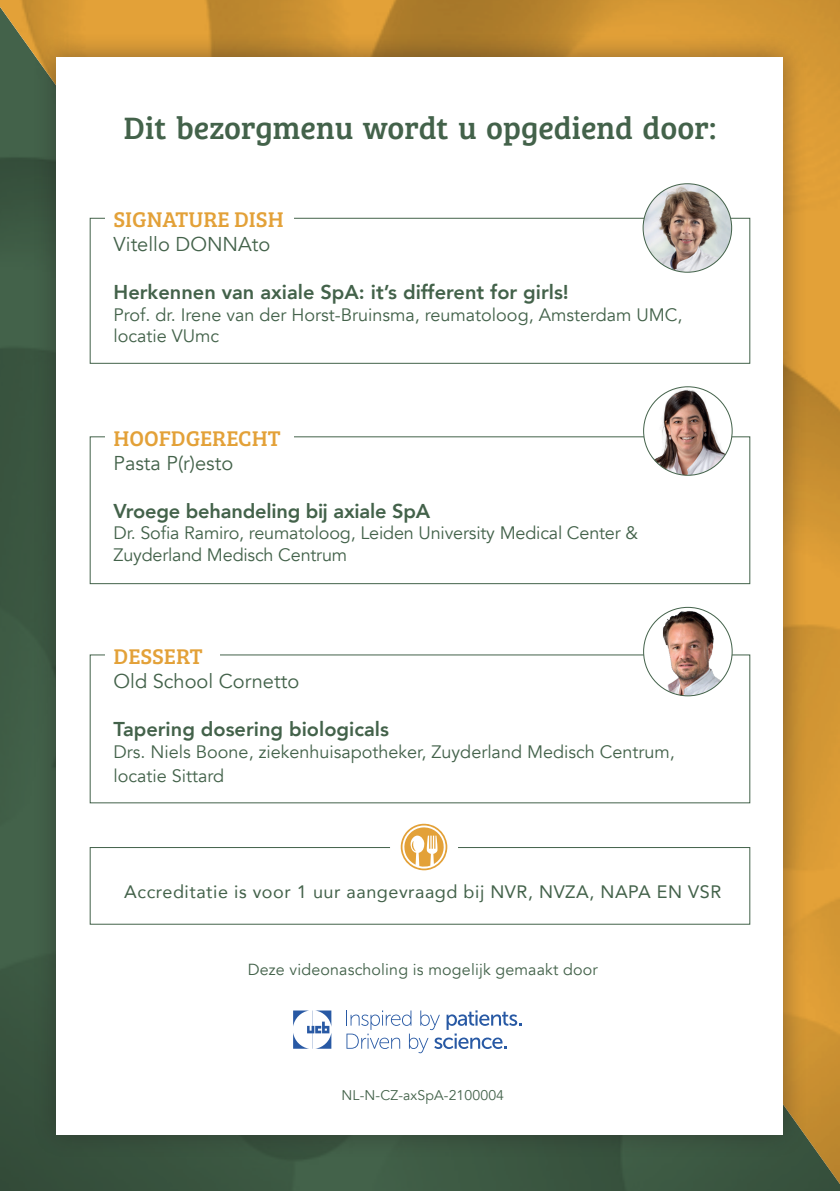
<style>
.page{position:relative;width:840px;height:1191px;background:#fff}
.page>*{position:absolute;margin:0;border:0;box-sizing:border-box;transform-origin:0 0}
.t1{font:32px "Bree Serif";color:#43624a}
.t2{font:22px "Bree Serif";color:#e3a138}
.t3{font:800 20px "Avenir";color:#43624a}
.t4{font:20px "Avenir";color:#43624a}
.t5{font:18px/21.6px "Avenir";color:#43624a}
.t6{font:18px "Avenir";letter-spacing:.03em;color:#43624a}
.t7{font:16px "Avenir";letter-spacing:.01em;color:#43624a}
.t8{font:14px "Avenir";letter-spacing:.01em;color:#43624a}
</style>
<div class="page">
<img style="left:0;top:0;width:839px;height:1191px">
<div style="left:32px;top:32px;width:775px;height:1127px;background:#231f20;opacity:.45"></div>
<div style="left:57px;top:57px;width:725px;height:1077px;background:#fff"></div>
<div style="left:90px;top:218px;width:659px;height:146px;border:1px solid #43624a"></div>
<div style="left:105px;top:197px;width:188px;height:43px;background:#fff"></div>
<svg style="left:346px;top:1010px;width:175px;height:43px"></svg>
<svg style="left:293px;top:1010px;width:38px;height:38px"></svg>
<img style="left:642px;top:184px;width:89px;height:88px;border-radius:44px">
<div style="left:90px;top:436px;width:659px;height:148px;border:1px solid #43624a"></div>
<div style="left:90px;top:847px;width:659px;height:77px;border:1px solid #43624a"></div>
<div style="left:105px;top:415px;width:188px;height:43px;background:#fff"></div>
<img style="left:643px;top:387px;width:88px;height:88px;border-radius:44px">
<img style="left:644px;top:607px;width:87px;height:88px">
<div style="left:390px;top:812px;width:68px;height:68px;background:#fff;border-radius:50%"></div>
<svg style="left:400px;top:823px;width:47px;height:47px"></svg>
<h1 class="t1" style="left:124px;top:104px;width:593px">Dit bezorgmenu wordt u opgediend door:</h1>
<p class="t2" style="left:113px;top:203px;width:172px">SIGNATURE DISH</p>
<p class="t4" style="left:113px;top:232px;width:158px">Vitello DONNAto</p>
<p class="t3" style="left:113px;top:277px;width:456px">Herkennen van axiale SpA: it’s different for girls!</p>
<p class="t5" style="left:113px;top:304px;width:570px">Prof. dr. Irene van der Horst-Bruinsma, reumatoloog, Amsterdam UMC, locatie VUmc</p>
<p class="t2" style="left:113px;top:422px;width:168px">HOOFDGERECHT</p>
<p class="t4" style="left:113px;top:451px;width:121px">Pasta P(r)esto</p>
<p class="t3" style="left:113px;top:495px;width:318px">Vroege behandeling bij axiale SpA</p>
<p class="t5" style="left:113px;top:522px;width:526px">Dr. Sofia Ramiro, reumatoloog, Leiden University Medical Center &amp;<br>Zuyderland Medisch Centrum</p>
<p class="t2" style="left:113px;top:640px;width:90px">DESSERT</p>
<p class="t4" style="left:113px;top:669px;width:187px">Old School Cornetto</p>
<p class="t3" style="left:113px;top:713px;width:277px">Tapering dosering biologicals</p>
<p class="t5" style="left:113px;top:740px;width:562px;line-height:24px">Drs. Niels Boone, ziekenhuisapotheker, Zuyderland Medisch Centrum, locatie Sittard</p>
<p class="t6" style="left:124px;top:877px;width:598px">Accreditatie is voor 1 uur aangevraagd bij NVR, NVZA, NAPA EN VSR</p>
<p class="t7" style="left:248px;top:959px;width:351px">Deze videonascholing is mogelijk gemaakt door</p>
<p class="t8" style="left:341px;top:1086px;width:164px">NL-N-CZ-axSpA-2100004</p>
</div>
